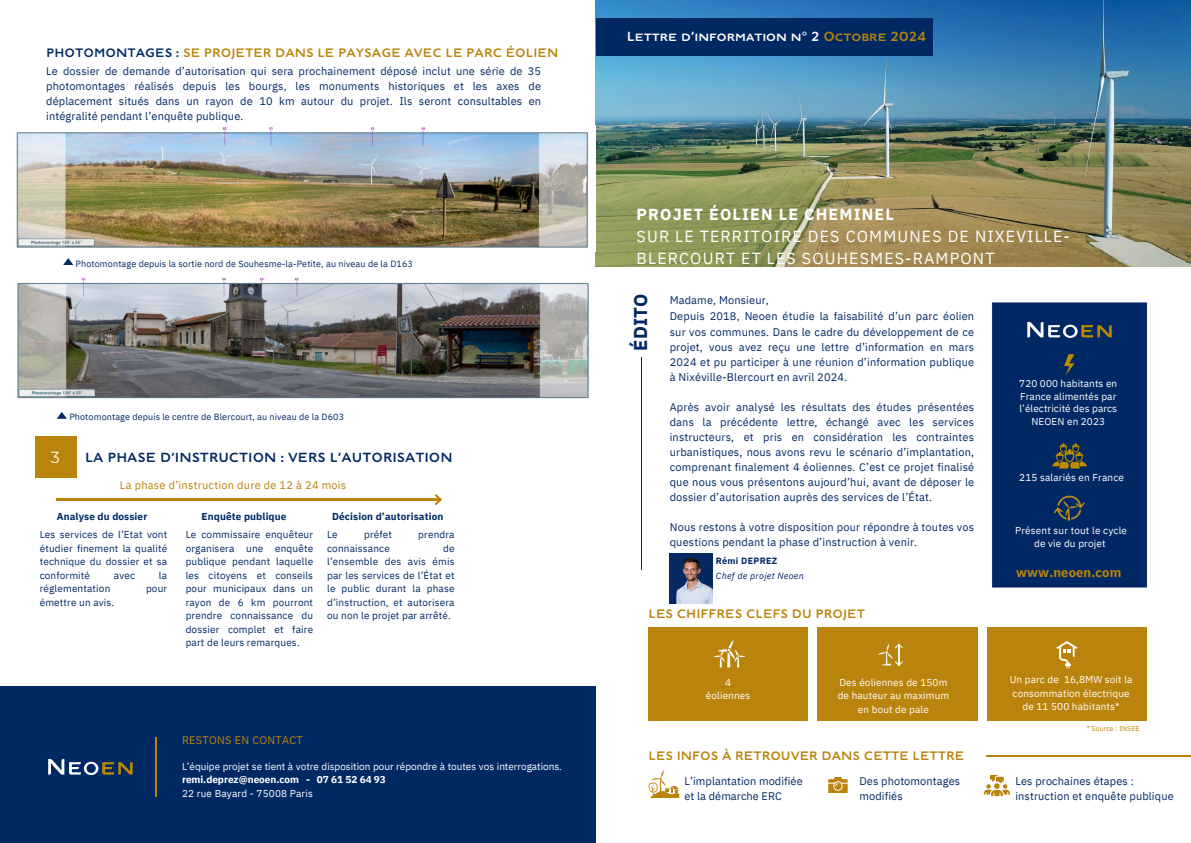
<style>
.page{position:relative;width:1191px;height:843px;background:#fff}
.page>*{position:absolute;margin:0;border:0;box-sizing:border-box;transform-origin:0 0}
.t1{font:700 18.6px "IBM Plex Sans";letter-spacing:.01em;color:#002964}
.t2{font:16px/21.8px "IBM Plex Sans";letter-spacing:.07em;color:#fff}
.t3{font:16px "Montserrat";color:#fff}
.t4{font:13px "Neoen SC";color:#002964}
.t5{font:13px "Neoen SC";color:#fff}
.t6{font:700 13px "IBM Plex Sans";letter-spacing:.005em;color:#ba830b}
.t7{font:12px "Neoen SC";color:#ba830b}
.t8{font:11px/15px "IBM Plex Sans";letter-spacing:.015em;color:#002964}
.t9{font:11px "IBM Plex Sans";letter-spacing:.025em;color:#ba830b}
.t10{font:10px/13.5px "IBM Plex Sans";letter-spacing:.015em;color:#002964;text-align:justify}
.t11{font:10px/13.5px "IBM Plex Sans";letter-spacing:.01em;color:#fff;text-align:center}
.t12{font:700 10px "IBM Plex Sans";letter-spacing:.01em;color:#002964}
.t13{font:9px "IBM Plex Sans";letter-spacing:.01em;color:#002964}
.t14{font:italic 9px "IBM Plex Sans";letter-spacing:.03em;color:#002964}
.t15{font:700 9px "IBM Plex Sans";letter-spacing:.03em;color:#002964}
.t16{font:7px "IBM Plex Sans";letter-spacing:.01em;color:#ba830b}
.s1{color:#002964}
.s2{font-weight:700}
.s3{font-family:"Noto Sans"}
.s4{color:#ba830b}
</style>
<div class="page">
<img style="left:595px;top:0;width:595px;height:267px">
<svg style="left:648px;top:770px;width:31px;height:27px"></svg>
<div style="left:648px;top:627px;width:159px;height:93px;background:#ba830b"></div>
<svg style="left:714px;top:640px;width:31px;height:27px"></svg>
<svg style="left:828px;top:777px;width:19px;height:15px"></svg>
<div style="left:595px;top:19px;width:337px;height:37px;background:#002964"></div>
<div style="left:817px;top:627px;width:160px;height:93px;background:#ba830b"></div>
<svg style="left:878px;top:643px;width:24px;height:23px"></svg>
<svg style="left:983px;top:774px;width:26px;height:21px"></svg>
<hr style="left:986px;top:755px;width:204px;height:1px;background:#ba830b">
<div style="left:987px;top:627px;width:159px;height:93px;background:#ba830b"></div>
<svg style="left:1056px;top:641px;width:21px;height:27px"></svg>
<div style="left:992px;top:302px;width:155px;height:286px;background:#002864"></div>
<div style="left:35px;top:436px;width:41px;height:41px;background:#ba830b"></div>
<div style="left:0;top:686px;width:595px;height:156px;background:#002964"></div>
<svg style="left:48px;top:759px;width:85px;height:15px"></svg>
<hr style="left:156px;top:737px;width:1px;height:59px;background:#ba830b">
<svg style="left:57px;top:412px;width:10px;height:6px"></svg>
<svg style="left:63px;top:258px;width:10px;height:7px"></svg>
<hr style="left:57px;top:498px;width:383px;height:2px;background:#ba830b">
<svg style="left:434px;top:494px;width:8px;height:11px"></svg>
<hr style="left:641px;top:356px;width:1px;height:213px;background:#002964">
<img style="left:669px;top:553px;width:43px;height:50px">
<img style="left:16px;top:127px;width:572px;height:121px">
<img style="left:17px;top:278px;width:572px;height:121px">
<p class="t7" style="left:46px;top:45px;width:513px"><span class="s1">PHOTOMONTAGES :</span> SE PROJETER DANS LE PAYSAGE AVEC LE PARC ÉOLIEN</p>
<h3 class="t8" style="left:46px;top:64px;width:496px;text-align:justify">Le dossier de demande d’autorisation qui sera prochainement déposé inclut une série de 35 photomontages réalisés depuis les bourgs, les monuments historiques et les axes de déplacement situés dans un rayon de 10 km autour du projet. Ils seront consultables en intégralité pendant l’enquête publique.</h3>
<p class="t13" style="left:76px;top:257px;width:339px">Photomontage depuis la sortie nord de Souhesme-la-Petite, au niveau de la D163</p>
<p class="t13" style="left:69px;top:411px;width:276px">Photomontage depuis le centre de Blercourt, au niveau de la D603</p>
<p class="t3" style="left:51px;top:447px;width:11px">3</p>
<p class="t4" style="left:85px;top:450px;width:369px">LA PHASE D’INSTRUCTION : VERS L’AUTORISATION</p>
<p class="t9" style="left:120px;top:478px;width:228px">La phase d’instruction dure de 12 à 24 mois</p>
<p class="t12" style="left:57px;top:509px;width:92px">Analyse du dossier</p>
<p class="t10" style="left:40px;top:527px;width:129px">Les services de l’Etat vont étudier finement la qualité technique du dossier et sa conformité</p>
<p class="t10" style="left:114px;top:568px;width:23px">avec</p>
<p class="t10" style="left:159px;top:568px;width:10px">la</p>
<p class="t10" style="left:40px;top:581px;width:72px">réglementation</p>
<p class="t10" style="left:146px;top:581px;width:23px">pour</p>
<p class="t10" style="left:40px;top:595px;width:76px">émettre un avis.</p>
<p class="t12" style="left:201px;top:509px;width:86px">Enquête publique</p>
<h3 class="t12" style="left:332px;top:510px;width:113px">Décision d’autorisation</h3>
<p class="t10" style="left:186px;top:527px;width:129px">Le commissaire enquêteur organisera une enquête publique pendant laquelle les citoyens et conseils pour municipaux dans un rayon de 6 km pourront prendre connaissance du dossier complet et faire part de leurs remarques.</p>
<p class="t10" style="left:327px;top:527px;width:12px">Le</p>
<p class="t10" style="left:364px;top:527px;width:29px">préfet</p>
<p class="t10" style="left:418px;top:527px;width:38px">prendra</p>
<p class="t10" style="left:327px;top:541px;width:64px">connaissance</p>
<p class="t10" style="left:327px;top:541px;width:129px;text-indent:116px">de l’ensemble des avis émis par les services de l’État et le public durant la phase d’instruction, et autorisera ou non le projet par arrêté.</p>
<p class="t9" style="left:182px;top:732px;width:122px">RESTONS EN CONTACT</p>
<p class="t11" style="left:182px;top:759px;width:381px;text-align:left">L’équipe projet se tient à votre disposition pour répondre à toutes vos interrogations. <span class="s2">remi.deprez@neoen.com - 07 61 52 64 93</span></p>
<p class="t11" style="left:182px;top:786px;width:132px">22 rue Bayard - 75008 Paris</p>
<h4 class="t5" style="left:626px;top:29px;width:301px">Lettre d’information n<span class="s3">°</span> 2 <span class="s4">Octobre 2024</span></h4>
<p class="t2" style="left:636px;top:203px;width:435px"><span class="s2">PROJET ÉOLIEN LE CHEMINEL<br></span>SUR LE TERRITOIRE DES COMMUNES DE NIXEVILLE-<br>BLERCOURT ET LES SOUHESMES-RAMPONT</p>
<p class="t1" style="left:628px;top:350px;width:59px;rotate:-90deg">ÉDITO</p>
<h2 class="t8" style="left:669px;top:292px;width:101px">Madame, Monsieur,</h2>
<p class="t8" style="left:669px;top:309px;width:306px;text-align:justify">Depuis 2018, Neoen étudie la faisabilité d’un parc éolien sur vos communes. Dans le cadre du développement de ce projet, vous avez reçu une lettre d’information en mars 2024 et pu participer à une réunion d’information publique à Nixéville-Blercourt en avril 2024.</p>
<p class="t8" style="left:669px;top:399px;width:306px;text-align:justify">Après avoir analysé les résultats des études présentées dans la précédente lettre, échangé avec les services instructeurs, et pris en considération les contraintes urbanistiques, nous avons revu le scénario d’implantation, comprenant finalement 4 éoliennes. C’est ce projet finalisé que nous vous présentons aujourd’hui, avant de déposer le dossier d’autorisation auprès des services de l’État.</p>
<p class="t8" style="left:669px;top:519px;width:306px">Nous restons à votre disposition pour répondre à toutes vos questions pendant la phase d’instruction à venir.</p>
<h3 class="t15" style="left:716px;top:555px;width:63px">Rémi DEPREZ</h3>
<p class="t14" style="left:716px;top:570px;width:89px">Chef de projet Neoen</p>
<p class="t7" style="left:648px;top:606px;width:218px">LES CHIFFRES CLEFS DU PROJET</p>
<p class="t11" style="left:705px;top:674px;width:46px">4 éoliennes</p>
<p class="t11" style="left:837px;top:675px;width:113px">Des éoliennes de 150m de hauteur au maximum en bout de pale</p>
<p class="t7" style="left:648px;top:748px;width:317px">LES INFOS À RETROUVER DANS CETTE LETTRE</p>
<p class="t8" style="left:684px;top:773px;width:120px;line-height:14.2px">L’implantation modifiée et la démarche ERC</p>
<p class="t8" style="left:859px;top:773px;width:102px;line-height:14.2px">Des photomontages modifiés</p>
<h6 class="t11" style="left:1019px;top:376px;width:99px;line-height:12.8px">720 000 habitants en<br>France alimentés par l’électricité des parcs<br>NEOEN en 2023</h6>
<p class="t11" style="left:1019px;top:470px;width:106px">215 salariés en France</p>
<p class="t11" style="left:1015px;top:523px;width:113px;line-height:12.8px">Présent sur tout le cycle de vie du projet</p>
<p class="t6" style="left:1016px;top:563px;width:107px">www.neoen.com</p>
<h1 class="t11" style="left:1009px;top:672px;width:124px">Un parc de 16,8MW soit la consommation électrique de 11 500 habitants*</h1>
<p class="t16" style="left:1086px;top:723px;width:54px">* Source : INSEE</p>
<p class="t8" style="left:1015px;top:773px;width:160px;line-height:14.2px">Les prochaines étapes : instruction et enquête publique</p>
</div>
